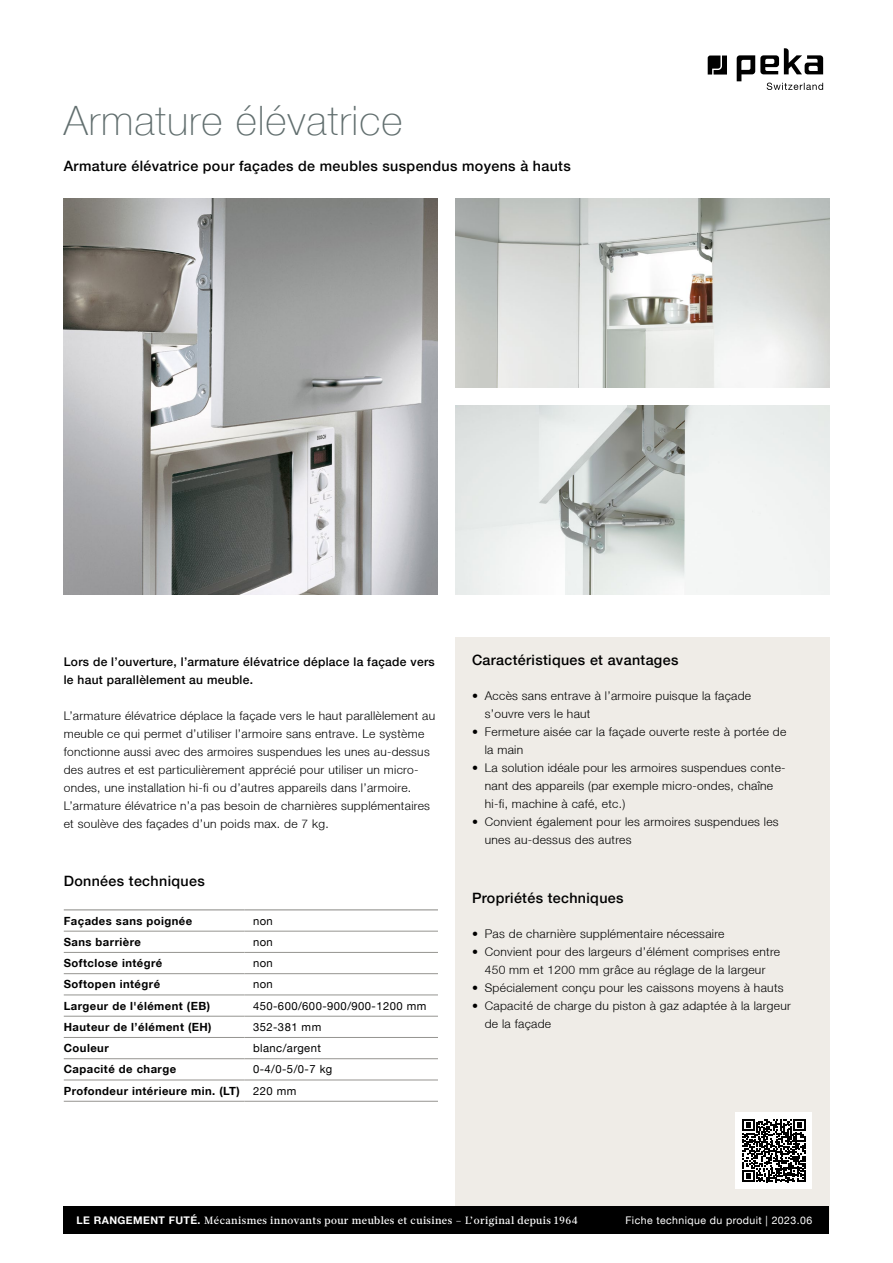
<style>
.page{position:relative;width:893px;height:1263px;background:#fff}
.page>*{position:absolute;margin:0;border:0;box-sizing:border-box;transform-origin:0 0}
.t1{font:100 40.5px "Helvetica Neue LT";letter-spacing:.025em;color:#616e6e}
.t2{font:500 14.25px "Helvetica Neue LT";letter-spacing:.025em;color:#000}
.t3{font:300 12px/18px "Helvetica Neue LT";letter-spacing:.025em;color:#000}
.t4{font:500 12px/18px "Helvetica Neue LT";letter-spacing:.025em;color:#000}
.t5{font:700 11.25px/21.3px "Helvetica Neue LT";letter-spacing:.04em;color:#000}
.t6{font:11.25px "Helvetica Neue LT";letter-spacing:.04em;color:#000}
.t7{font:500 10.5px "Glosa Text";letter-spacing:.04em;color:#fff}
.t8{font:10.5px "Helvetica Neue LT";letter-spacing:.04em;color:#fff}
.s1{font-weight:400}
.s2{font-family:"Helvetica Neue LT";font-weight:700}
</style>
<div class="page">
<div style="left:455px;top:638px;width:374px;height:582px;background:#efece7"></div>
<div style="left:64px;top:1206px;width:765px;height:28px;background:#000"></div>
<svg style="left:708px;top:56px;width:19px;height:19px"></svg>
<svg style="left:737px;top:48px;width:86px;height:42px"></svg>
<hr style="left:64px;top:931px;width:180px;height:1px;background:#959490">
<hr style="left:244px;top:931px;width:194px;height:1px;background:#959490">
<hr style="left:64px;top:952px;width:180px;height:1px;background:#959490">
<hr style="left:244px;top:952px;width:194px;height:1px;background:#959490">
<hr style="left:64px;top:973px;width:180px;height:1px;background:#959490">
<hr style="left:244px;top:973px;width:194px;height:1px;background:#959490">
<hr style="left:64px;top:995px;width:180px;height:1px;background:#959490">
<hr style="left:244px;top:995px;width:194px;height:1px;background:#959490">
<hr style="left:64px;top:1016px;width:180px;height:1px;background:#959490">
<hr style="left:244px;top:1016px;width:194px;height:1px;background:#959490">
<hr style="left:64px;top:1037px;width:180px;height:1px;background:#959490">
<hr style="left:244px;top:1037px;width:194px;height:1px;background:#959490">
<hr style="left:64px;top:1058px;width:180px;height:1px;background:#959490">
<hr style="left:244px;top:1058px;width:194px;height:1px;background:#959490">
<hr style="left:64px;top:1080px;width:180px;height:1px;background:#959490">
<hr style="left:244px;top:1080px;width:194px;height:1px;background:#959490">
<hr style="left:64px;top:1101px;width:180px;height:1px;background:#959490">
<hr style="left:244px;top:1101px;width:194px;height:1px;background:#959490">
<hr style="left:64px;top:909px;width:180px;height:1px;background:#959490">
<hr style="left:244px;top:909px;width:194px;height:1px;background:#959490">
<div style="left:736px;top:1112px;width:76px;height:77px;background:#fff"></div>
<svg style="left:742px;top:1119px;width:63px;height:63px"></svg>
<img style="left:64px;top:198px;width:374px;height:396px">
<img style="left:455px;top:405px;width:374px;height:189px">
<img style="left:455px;top:198px;width:374px;height:189px">
<h1 class="t1" style="left:64px;top:97px;width:340px">Armature élévatrice</h1>
<p class="t2" style="left:64px;top:158px;width:508px">Armature élévatrice pour façades de meubles suspendus moyens à hauts</p>
<p class="t4" style="left:64px;top:652px;width:372px">Lors de l’ouverture, l’armature élévatrice déplace la façade vers le haut parallèlement au meuble.</p>
<p class="t3" style="left:64px;top:706px;width:373px">L’armature élévatrice déplace la façade vers le haut parallèlement au meuble ce qui permet d’utiliser l’armoire sans entrave. Le système fonctionne aussi avec des armoires suspendues les unes au-dessus des autres et est particulièrement apprécié pour utiliser un micro&shy;ondes, une installation hi-fi ou d’autres appareils dans l’armoire.<br>L’armature élévatrice n’a pas besoin de charnières supplémentaires et soulève des façades d’un poids max. de 7 kg.</p>
<p class="t2" style="left:64px;top:873px;width:142px">Données techniques</p>
<p class="t5" style="left:64px;top:910px;width:130px">Façades sans poignée</p>
<p class="t6" style="left:253px;top:914px;width:21px">non</p>
<p class="t5" style="left:64px;top:931px;width:79px">Sans barrière</p>
<p class="t6" style="left:253px;top:935px;width:21px">non</p>
<p class="t5" style="left:64px;top:952px;width:100px">Softclose intégré</p>
<p class="t6" style="left:253px;top:956px;width:21px">non</p>
<p class="t5" style="left:64px;top:973px;width:98px">Softopen intégré</p>
<p class="t6" style="left:253px;top:978px;width:21px">non</p>
<p class="t5" style="left:64px;top:995px;width:148px">Largeur de l'élément (EB)</p>
<p class="t6" style="left:253px;top:999px;width:175px">450-600/600-900/900-1200 mm</p>
<p class="t5" style="left:64px;top:1016px;width:149px">Hauteur de l’élément (EH)</p>
<p class="t6" style="left:253px;top:1020px;width:70px">352-381 mm</p>
<p class="t5" style="left:64px;top:1037px;width:46px">Couleur</p>
<p class="t6" style="left:253px;top:1041px;width:69px">blanc/argent</p>
<p class="t5" style="left:64px;top:1058px;width:114px">Capacité de charge</p>
<p class="t5" style="left:64px;top:1058px;width:270px;text-indent:189px"><span class="s1">0-4/0-5/0-7 kg<br></span>Profondeur intérieure min. (LT) <span class="s1">220 mm</span></p>
<p class="t2" style="left:472px;top:651px;width:208px">Caractéristiques et avantages</p>
<p class="t3" style="left:485px;top:686px;width:268px;text-indent:-13px">• Accès sans entrave à l’armoire puisque la façade s’ouvre vers le haut</p>
<p class="t3" style="left:485px;top:722px;width:303px;text-indent:-13px">• Fermeture aisée car la façade ouverte reste à portée de la main</p>
<p class="t3" style="left:485px;top:758px;width:302px;text-indent:-13px">• La solution idéale pour les armoires suspendues conte&shy;nant des appareils (par exemple micro-ondes, chaîne hi-fi, machine à café, etc.)</p>
<p class="t3" style="left:485px;top:812px;width:295px;text-indent:-13px">• Convient également pour les armoires suspendues les unes au-dessus des autres</p>
<p class="t2" style="left:472px;top:889px;width:153px">Propriétés techniques</p>
<p class="t3" style="left:472px;top:924px;width:254px">• Pas de charnière supplémentaire nécessaire</p>
<p class="t3" style="left:472px;top:942px;width:310px;text-align:center">• Convient pour des largeurs d’élément comprises entre<br>450 mm et 1200 mm grâce au réglage de la largeur</p>
<p class="t3" style="left:472px;top:978px;width:313px">• Spécialement conçu pour les caissons moyens à hauts</p>
<p class="t3" style="left:485px;top:996px;width:308px;text-indent:-13px">• Capacité de charge du piston à gaz adaptée à la largeur de la façade</p>
<p class="t7" style="left:77px;top:1213px;width:503px"><span class="s2">LE RANGEMENT FUTÉ.</span> Mécanismes innovants pour meubles et cuisines – L’original depuis 1964</p>
<p class="t8" style="left:625px;top:1214px;width:188px">Fiche technique du produit | 2023.06</p>
</div>
